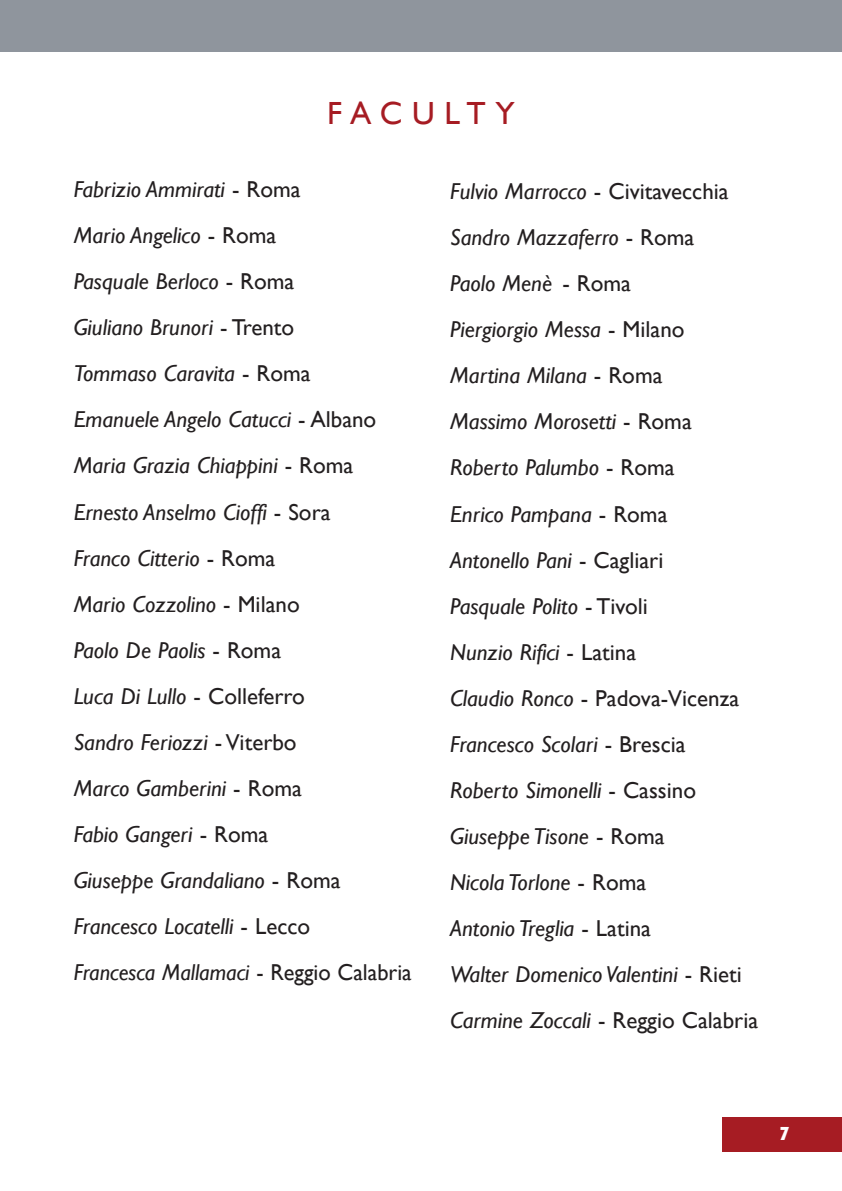
<style>
.page{position:relative;width:842px;height:1191px;background:#fff}
.page>*{position:absolute;margin:0;border:0;box-sizing:border-box;transform-origin:0 0}
.t1{font:32px "Gill Sans";letter-spacing:.28em;color:#a61c23}
.t2{font:italic 23px/46px "Gill Sans";color:#231f20}
.t3{font:800 condensed 20px "Tw Cen MT Std";color:#fff}
.s1{font-style:normal}
</style>
<div class="page">
<div style="left:0;top:0;width:842px;height:51px;background:#8f959d"></div>
<div style="left:723px;top:1117px;width:119px;height:34px;background:#a61c23"></div>
<h1 class="t1" style="left:327px;top:95px;width:189px">FACULTY</h1>
<p class="t2" style="left:74px;top:166px;width:340px">Fabrizio Ammirati <span class="s1">- Roma<br></span>Mario Angelico <span class="s1">- Roma<br></span>Pasquale Berloco <span class="s1">- Roma<br></span>Giuliano Brunori <span class="s1">- Trento<br></span>Tommaso Caravita <span class="s1">- Roma<br></span>Emanuele Angelo Catucci <span class="s1">- Albano<br></span>Maria Grazia Chiappini <span class="s1">- Roma<br></span>Ernesto Anselmo Cioffi <span class="s1">- Sora<br></span>Franco Citterio <span class="s1">- Roma<br></span>Mario Cozzolino <span class="s1">- Milano<br></span>Paolo De Paolis <span class="s1">- Roma<br></span>Luca Di Lullo <span class="s1">- Colleferro<br></span>Sandro Feriozzi <span class="s1">- Viterbo<br></span>Marco Gamberini <span class="s1">- Roma<br></span>Fabio Gangeri <span class="s1">- Roma<br></span>Giuseppe Grandaliano <span class="s1">- Roma<br></span>Francesco Locatelli <span class="s1">- Lecco<br></span>Francesca Mallamaci <span class="s1">- Reggio Calabria</span></p>
<p class="t2" style="left:450px;top:168px;width:310px">Fulvio Marrocco <span class="s1">- Civitavecchia<br></span>Sandro Mazzaferro <span class="s1">- Roma<br></span>Paolo Menè <span class="s1">- Roma<br></span>Piergiorgio Messa <span class="s1">- Milano<br></span>Martina Milana <span class="s1">- Roma<br></span>Massimo Morosetti <span class="s1">- Roma<br></span>Roberto Palumbo <span class="s1">- Roma<br></span>Enrico Pampana <span class="s1">- Roma<br></span>Antonello Pani <span class="s1">- Cagliari<br></span>Pasquale Polito <span class="s1">- Tivoli<br></span>Nunzio Rifici <span class="s1">- Latina<br></span>Claudio Ronco <span class="s1">- Padova-Vicenza<br></span>Francesco Scolari <span class="s1">- Brescia<br></span>Roberto Simonelli <span class="s1">- Cassino<br></span>Giuseppe Tisone <span class="s1">- Roma<br></span>Nicola Torlone <span class="s1">- Roma<br></span>Antonio Treglia <span class="s1">- Latina<br></span>Walter Domenico Valentini <span class="s1">- Rieti<br></span>Carmine Zoccali <span class="s1">- Reggio Calabria</span></p>
<p class="t3" style="left:780px;top:1126px;width:11px">7</p>
</div>
